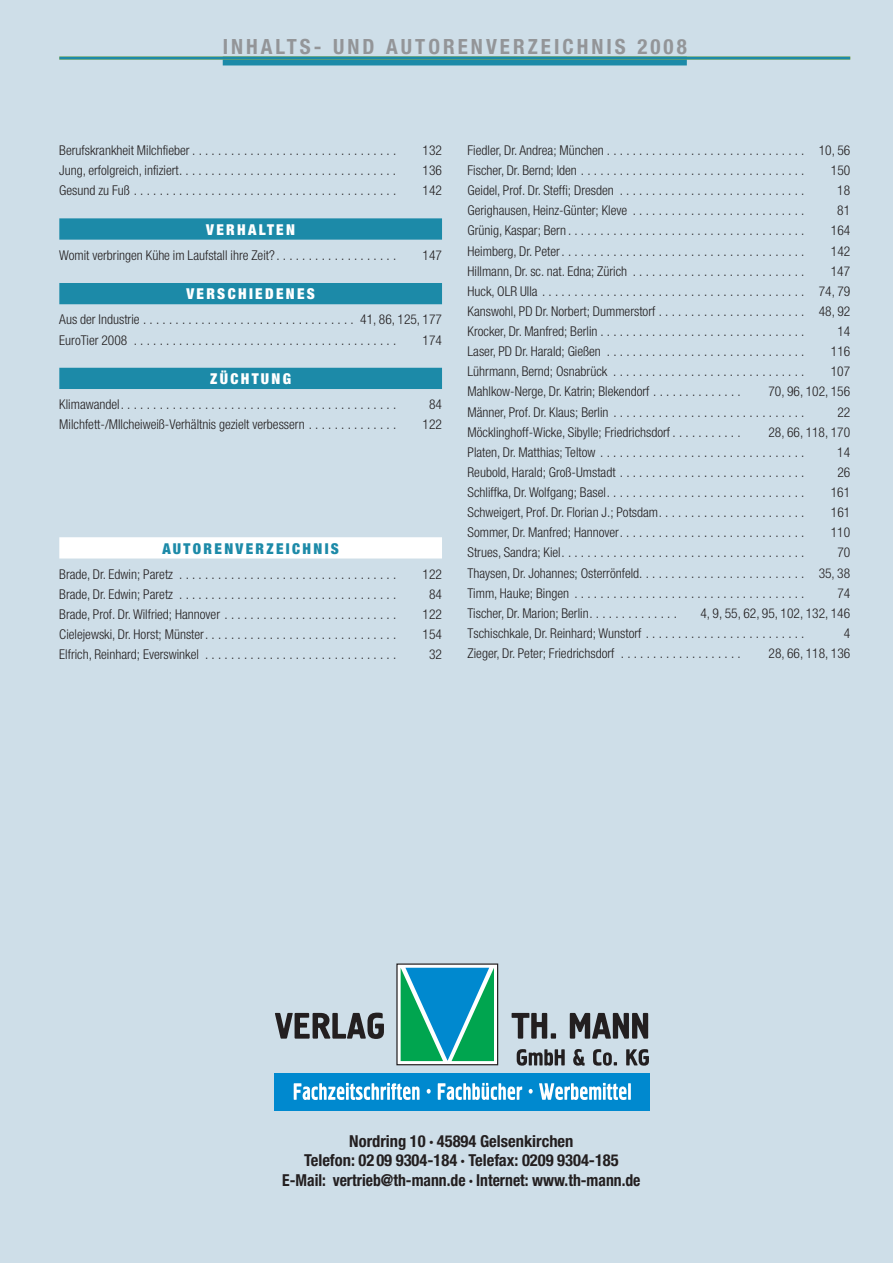
<style>
.page{position:relative;width:893px;height:1263px;background:#cedee8}
.page>*{position:absolute;margin:0;border:0;box-sizing:border-box;transform-origin:0 0}
.t1{font:700 condensed 21px "Helvetica Neue";letter-spacing:.145em;color:#939598}
.t2{font:700 condensed 16.5px/19.5px "Helvetica Neue";color:#231f20;text-align:center}
.t3{font:900 condensed 15px "Helvetica Neue";letter-spacing:.155em;color:#fff}
.t4{font:900 condensed 15px "Helvetica Neue";letter-spacing:.155em;color:#1c8aa8}
.t5{font:300 condensed 13.5px/20.1px "Helvetica Neue";color:#231f20}
</style>
<div class="page">
<div style="left:223px;top:56px;width:464px;height:9px;background:#1c8aa8"></div>
<div style="left:59px;top:218px;width:383px;height:22px;background:#1c8aa8"></div>
<div style="left:59px;top:283px;width:383px;height:21px;background:#1c8aa8"></div>
<div style="left:59px;top:368px;width:383px;height:21px;background:#1c8aa8"></div>
<div style="left:59px;top:537px;width:383px;height:21px;background:#fff"></div>
<hr style="left:59px;top:57px;width:791px;height:3px;background:#1c8aa8">
<svg style="left:275px;top:1012px;width:109px;height:27px"></svg>
<svg style="left:512px;top:1013px;width:44px;height:26px"></svg>
<svg style="left:570px;top:1013px;width:78px;height:26px"></svg>
<div style="left:275px;top:1073px;width:375px;height:38px;background:#0089cf"></div>
<svg style="left:294px;top:1083px;width:126px;height:17px"></svg>
<svg style="left:427px;top:1089px;width:4px;height:4px"></svg>
<svg style="left:438px;top:1083px;width:84px;height:17px"></svg>
<svg style="left:529px;top:1089px;width:4px;height:4px"></svg>
<svg style="left:539px;top:1083px;width:87px;height:17px"></svg>
<hr style="left:628px;top:1083px;width:3px;height:17px;background:#fff">
<div style="left:397px;top:964px;width:101px;height:101px;background:linear-gradient(to right,#fff,#fff)"></div>
<div style="left:396px;top:963px;width:102px;height:102px;border:1px solid #231f20"></div>
<svg style="left:401px;top:968px;width:93px;height:93px;background:#19a199"></svg>
<svg style="left:517px;top:1049px;width:48px;height:17px"></svg>
<svg style="left:573px;top:1049px;width:12px;height:17px"></svg>
<svg style="left:593px;top:1049px;width:24px;height:17px"></svg>
<svg style="left:626px;top:1049px;width:23px;height:17px"></svg>
<h1 class="t1" style="left:223px;top:39px;width:466px">INHALTS- UND AUTORENVERZEICHNIS 2008</h1>
<p class="t5" style="left:59px;top:141px;width:338px">Berufskrankheit Milchfieber . . . . . . . . . . . . . . . . . . . . . . . . . . . . . . . .</p>
<p class="t5" style="left:423px;top:141px;width:21px">132</p>
<p class="t5" style="left:59px;top:161px;width:338px">Jung, erfolgreich, infiziert. . . . . . . . . . . . . . . . . . . . . . . . . . . . . . . . . .</p>
<p class="t5" style="left:423px;top:161px;width:21px">136</p>
<p class="t5" style="left:59px;top:181px;width:338px">Gesund zu Fuß . . . . . . . . . . . . . . . . . . . . . . . . . . . . . . . . . . . . . . . . .</p>
<p class="t5" style="left:423px;top:181px;width:21px">142</p>
<p class="t3" style="left:206px;top:224px;width:90px">VERHALTEN</p>
<p class="t5" style="left:59px;top:246px;width:338px">Womit verbringen Kühe im Laufstall ihre Zeit?. . . . . . . . . . . . . . . . . . .</p>
<p class="t5" style="left:423px;top:246px;width:21px">147</p>
<p class="t3" style="left:186px;top:288px;width:130px">VERSCHIEDENES</p>
<p class="t5" style="left:59px;top:311px;width:384px">Aus der Industrie . . . . . . . . . . . . . . . . . . . . . . . . . . . . . . . . . 41, 86, 125, 177<br>EuroTier 2008 . . . . . . . . . . . . . . . . . . . . . . . . . . . . . . . . . . . . . . . . .</p>
<p class="t5" style="left:423px;top:331px;width:21px">174</p>
<p class="t3" style="left:210px;top:373px;width:83px">ZÜCHTUNG</p>
<p class="t5" style="left:59px;top:395px;width:338px">Klimawandel. . . . . . . . . . . . . . . . . . . . . . . . . . . . . . . . . . . . . . . . . . .</p>
<p class="t5" style="left:429px;top:395px;width:14px">84</p>
<p class="t5" style="left:59px;top:416px;width:338px">Milchfett-/MIlcheiweiß-Verhältnis gezielt verbessern . . . . . . . . . . . . . .</p>
<p class="t5" style="left:423px;top:416px;width:21px">122</p>
<p class="t4" style="left:162px;top:543px;width:178px">AUTORENVERZEICHNIS</p>
<p class="t5" style="left:59px;top:565px;width:338px">Brade, Dr. Edwin; Paretz . . . . . . . . . . . . . . . . . . . . . . . . . . . . . . . . . .</p>
<p class="t5" style="left:423px;top:565px;width:21px">122</p>
<p class="t5" style="left:59px;top:585px;width:338px">Brade, Dr. Edwin; Paretz . . . . . . . . . . . . . . . . . . . . . . . . . . . . . . . . . .</p>
<p class="t5" style="left:429px;top:585px;width:14px">84</p>
<p class="t5" style="left:59px;top:605px;width:338px">Brade, Prof. Dr. Wilfried; Hannover . . . . . . . . . . . . . . . . . . . . . . . . . . .</p>
<p class="t5" style="left:423px;top:605px;width:21px">122</p>
<p class="t5" style="left:59px;top:625px;width:338px">Cielejewski, Dr. Horst; Münster. . . . . . . . . . . . . . . . . . . . . . . . . . . . . .</p>
<p class="t5" style="left:423px;top:625px;width:21px">154</p>
<p class="t5" style="left:59px;top:645px;width:338px">Elfrich, Reinhard; Everswinkel . . . . . . . . . . . . . . . . . . . . . . . . . . . . . .</p>
<p class="t5" style="left:429px;top:645px;width:14px">32</p>
<p class="t5" style="left:468px;top:141px;width:384px">Fiedler, Dr. Andrea; München . . . . . . . . . . . . . . . . . . . . . . . . . . . . . . . 10, 56<br>Fischer, Dr. Bernd; Iden . . . . . . . . . . . . . . . . . . . . . . . . . . . . . . . . . . .</p>
<p class="t5" style="left:831px;top:161px;width:21px">150</p>
<p class="t5" style="left:468px;top:181px;width:338px">Geidel, Prof. Dr. Steffi; Dresden . . . . . . . . . . . . . . . . . . . . . . . . . . . . .</p>
<p class="t5" style="left:837px;top:181px;width:14px">18</p>
<p class="t5" style="left:468px;top:202px;width:338px">Gerighausen, Heinz-Günter; Kleve . . . . . . . . . . . . . . . . . . . . . . . . . . .</p>
<p class="t5" style="left:837px;top:202px;width:14px">81</p>
<p class="t5" style="left:468px;top:222px;width:338px">Grünig, Kaspar; Bern . . . . . . . . . . . . . . . . . . . . . . . . . . . . . . . . . . . . .</p>
<p class="t5" style="left:831px;top:222px;width:21px">164</p>
<p class="t5" style="left:468px;top:242px;width:338px">Heimberg, Dr. Peter . . . . . . . . . . . . . . . . . . . . . . . . . . . . . . . . . . . . . .</p>
<p class="t5" style="left:831px;top:242px;width:21px">142</p>
<p class="t5" style="left:468px;top:262px;width:338px">Hillmann, Dr. sc. nat. Edna; Zürich . . . . . . . . . . . . . . . . . . . . . . . . . . .</p>
<p class="t5" style="left:468px;top:262px;width:384px;text-align:justify;text-indent:363px">147<br>Huck, OLR Ulla . . . . . . . . . . . . . . . . . . . . . . . . . . . . . . . . . . . . . . . . . 74, 79<br>Kanswohl, PD Dr. Norbert; Dummerstorf . . . . . . . . . . . . . . . . . . . . . . . 48, 92<br>Krocker, Dr. Manfred; Berlin . . . . . . . . . . . . . . . . . . . . . . . . . . . . . . . .</p>
<p class="t5" style="left:837px;top:322px;width:14px">14</p>
<p class="t5" style="left:468px;top:342px;width:338px">Laser, PD Dr. Harald; Gießen . . . . . . . . . . . . . . . . . . . . . . . . . . . . . . .</p>
<p class="t5" style="left:831px;top:342px;width:21px">116</p>
<p class="t5" style="left:468px;top:363px;width:338px">Lührmann, Bernd; Osnabrück . . . . . . . . . . . . . . . . . . . . . . . . . . . . . .</p>
<p class="t5" style="left:831px;top:363px;width:21px">107</p>
<p class="t5" style="left:468px;top:383px;width:275px">Mahlkow-Nerge, Dr. Katrin; Blekendorf . . . . . . . . . . . . . .</p>
<p class="t5" style="left:468px;top:383px;width:384px;text-indent:301px">70, 96, 102, 156<br>Männer, Prof. Dr. Klaus; Berlin . . . . . . . . . . . . . . . . . . . . . . . . . . . . . .</p>
<p class="t5" style="left:837px;top:403px;width:14px">22</p>
<p class="t5" style="left:468px;top:423px;width:275px">Möcklinghoff-Wicke, Sibylle; Friedrichsdorf . . . . . . . . . . .</p>
<p class="t5" style="left:468px;top:423px;width:384px;text-indent:301px">28, 66, 118, 170<br>Platen, Dr. Matthias; Teltow . . . . . . . . . . . . . . . . . . . . . . . . . . . . . . . .</p>
<p class="t5" style="left:837px;top:443px;width:14px">14</p>
<p class="t5" style="left:468px;top:463px;width:338px">Reubold, Harald; Groß-Umstadt . . . . . . . . . . . . . . . . . . . . . . . . . . . . .</p>
<p class="t5" style="left:837px;top:463px;width:14px">26</p>
<p class="t5" style="left:468px;top:483px;width:338px">Schliffka, Dr. Wolfgang; Basel. . . . . . . . . . . . . . . . . . . . . . . . . . . . . . .</p>
<p class="t5" style="left:831px;top:483px;width:21px">161</p>
<p class="t5" style="left:468px;top:503px;width:338px">Schweigert, Prof. Dr. Florian J.; Potsdam. . . . . . . . . . . . . . . . . . . . . . .</p>
<p class="t5" style="left:831px;top:503px;width:21px">161</p>
<p class="t5" style="left:468px;top:524px;width:338px">Sommer, Dr. Manfred; Hannover. . . . . . . . . . . . . . . . . . . . . . . . . . . . .</p>
<p class="t5" style="left:831px;top:524px;width:21px">110</p>
<p class="t5" style="left:468px;top:544px;width:338px">Strues, Sandra; Kiel. . . . . . . . . . . . . . . . . . . . . . . . . . . . . . . . . . . . . .</p>
<p class="t5" style="left:468px;top:544px;width:384px;text-align:justify;text-indent:370px">70<br>Thaysen, Dr. Johannes; Osterrönfeld. . . . . . . . . . . . . . . . . . . . . . . . . . 35, 38<br>Timm, Hauke; Bingen . . . . . . . . . . . . . . . . . . . . . . . . . . . . . . . . . . . .</p>
<p class="t5" style="left:837px;top:584px;width:14px">74</p>
<p class="t5" style="left:468px;top:604px;width:211px">Tischer, Dr. Marion; Berlin. . . . . . . . . . . . . .</p>
<p class="t5" style="left:468px;top:604px;width:384px;text-indent:233px">4, 9, 55, 62, 95, 102, 132, 146<br>Tschischkale, Dr. Reinhard; Wunstorf . . . . . . . . . . . . . . . . . . . . . . . . .</p>
<p class="t5" style="left:844px;top:624px;width:8px">4</p>
<p class="t5" style="left:468px;top:644px;width:275px">Zieger, Dr. Peter; Friedrichsdorf . . . . . . . . . . . . . . . . . . .</p>
<p class="t5" style="left:768px;top:644px;width:83px">28, 66, 118, 136</p>
<p class="t2" style="left:282px;top:1133px;width:360px">Nordring 10 · 45894 Gelsenkirchen<br>Telefon: 02 09 9304-184 · Telefax: 0209 9304-185<br>E-Mail: vertrieb@th-mann.de · Internet: www.th-mann.de</p>
</div>
